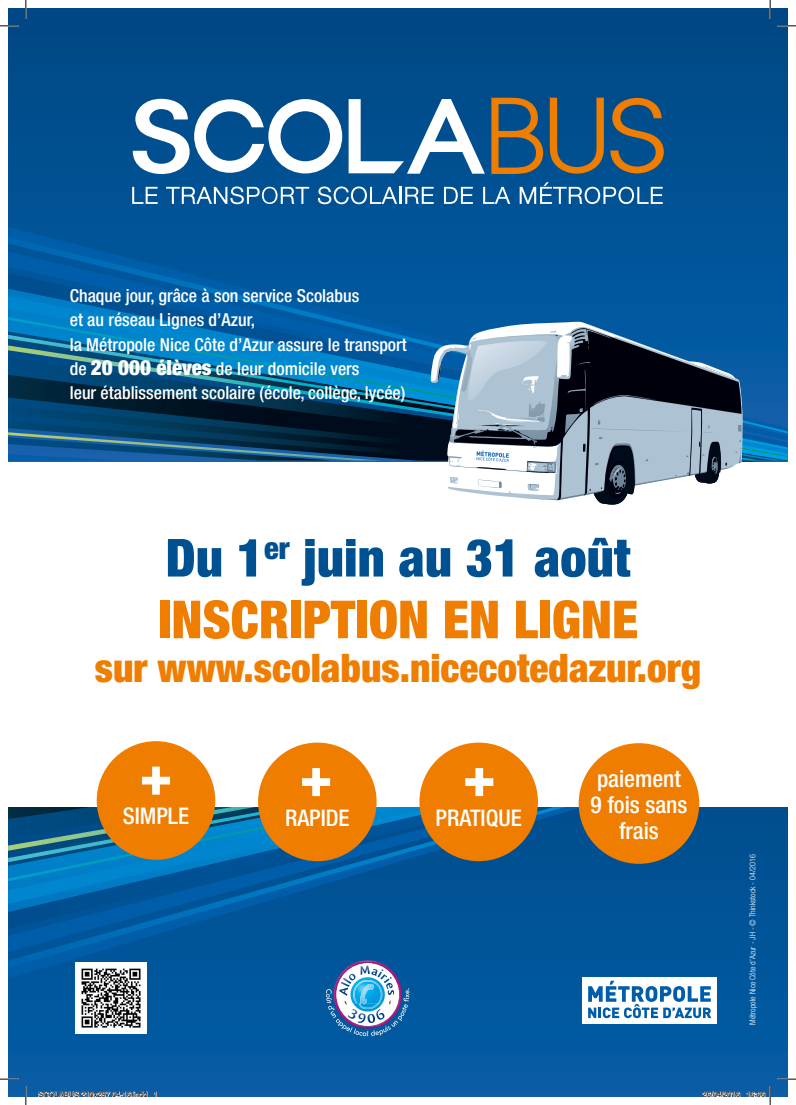
<style>
.page{position:relative;width:796px;height:1105px;background:#fff}
.page>*{position:absolute;margin:0;border:0;box-sizing:border-box;transform-origin:0 0}
.t1{font:900 condensed 52.5px "Helvetica Neue LT Std";color:#ef7d00}
.t2{font:900 condensed 52.5px "Helvetica Neue LT Std";color:#005192}
.t3{font:900 condensed 39.38px "Helvetica Neue LT Std";color:#ef7d00}
.t4{font:500 condensed 23.38px/26.1px "Helvetica Neue LT Std";color:#fff;text-align:center}
.t5{font:500 condensed 23px "Helvetica Neue LT Std";color:#fff}
.t6{font:500 condensed 17.88px/24.4px "Helvetica Neue LT Std";color:#fff}
.t7{font:300 condensed 8.12px "Helvetica Neue LT Std";color:#fff}
.t8{font:7.5px "Helvetica";color:#000}
.s1{font-weight:900;font-size:21px}
</style>
<div class="page">
<div style="left:8px;top:625px;width:780px;height:471px;background:#015aa1"></div>
<div style="left:8px;top:8px;width:780px;height:501px;background:#004c8a"></div>
<div style="left:8px;top:227px;width:780px;height:10px;background:#005497"></div>
<svg style="left:8px;top:237px;width:780px;height:80px"></svg>
<svg style="left:8px;top:317px;width:780px;height:11px;background:#0266ac"></svg>
<svg style="left:8px;top:806px;width:780px;height:161px"></svg>
<svg style="left:8px;top:806px;width:772px;height:75px"></svg>
<svg style="left:8px;top:806px;width:745px;height:55px"></svg>
<svg style="left:132px;top:187px;width:26px;height:17px"></svg>
<svg style="left:166px;top:186px;width:143px;height:18px"></svg>
<svg style="left:318px;top:186px;width:116px;height:18px"></svg>
<svg style="left:444px;top:187px;width:29px;height:17px"></svg>
<svg style="left:483px;top:187px;width:27px;height:17px"></svg>
<svg style="left:520px;top:182px;width:143px;height:22px"></svg>
<svg style="left:133px;top:99px;width:209px;height:75px"></svg>
<svg style="left:491px;top:98px;width:52px;height:76px"></svg>
<svg style="left:549px;top:98px;width:55px;height:76px"></svg>
<svg style="left:610px;top:98px;width:54px;height:75px"></svg>
<svg style="left:349px;top:99px;width:136px;height:75px"></svg>
<div style="left:8px;top:462px;width:780px;height:344px;background:#fff"></div>
<svg style="left:431px;top:324px;width:311px;height:4px"></svg>
<svg style="left:8px;top:328px;width:780px;height:177px"></svg>
<div style="left:579px;top:743px;width:120px;height:120px;background:#ef7d00;border-radius:50%"></div>
<div style="left:97px;top:741px;width:118px;height:118px;background:#ef7d00;border-radius:50%"></div>
<div style="left:258px;top:742px;width:119px;height:118px;background:#ef7d00;border-radius:50%"></div>
<div style="left:419px;top:742px;width:119px;height:118px;background:#ef7d00;border-radius:50%"></div>
<svg style="left:97px;top:741px;width:441px;height:54px"></svg>
<img style="left:75px;top:962px;width:71px;height:71px">
<img style="left:326px;top:960px;width:83px;height:75px">
<div style="left:582px;top:977px;width:135px;height:46px;background:#fff"></div>
<svg style="left:588px;top:980px;width:123px;height:37px"></svg>
<svg style="left:0;top:25px;width:19px;height:2px"></svg>
<svg style="left:777px;top:25px;width:19px;height:2px"></svg>
<svg style="left:0;top:1078px;width:19px;height:1px"></svg>
<svg style="left:777px;top:1078px;width:19px;height:1px"></svg>
<svg style="left:25px;top:0;width:2px;height:19px"></svg>
<svg style="left:25px;top:1086px;width:2px;height:18px"></svg>
<svg style="left:769px;top:0;width:2px;height:19px"></svg>
<svg style="left:38px;top:1091px;width:110px;height:6px"></svg>
<svg style="left:154px;top:1091px;width:3px;height:6px"></svg>
<svg style="left:702px;top:1091px;width:38px;height:6px"></svg>
<svg style="left:746px;top:1086px;width:25px;height:18px"></svg>
<p class="t6" style="left:70px;top:283px;width:291px">Chaque jour, grâce à son service Scolabus</p>
<p class="t6" style="left:70px;top:307px;width:187px">et au réseau Lignes d’Azur,</p>
<p class="t6" style="left:70px;top:332px;width:338px">la Métropole Nice Côte d’Azur assure le transport de <span class="s1">20 000 élèves</span> de leur domicile vers</p>
<p class="t6" style="left:70px;top:380px;width:337px">leur établissement scolaire (école, collège, lycée)</p>
<p class="t2" style="left:166px;top:525px;width:466px">Du 1<sup>er</sup> juin au 31 août</p>
<p class="t1" style="left:158px;top:587px;width:482px">INSCRIPTION EN LIGNE</p>
<p class="t3" style="left:95px;top:643px;width:608px">sur www.scolabus.nicecotedazur.org</p>
<p class="t5" style="left:123px;top:801px;width:68px">SIMPLE</p>
<p class="t5" style="left:285px;top:803px;width:66px">RAPIDE</p>
<p class="t5" style="left:435px;top:803px;width:88px">PRATIQUE</p>
<p class="t4" style="left:590px;top:765px;width:98px">paiement<br>9 fois sans frais</p>
<p class="t7" style="left:748px;top:1024px;width:172px;rotate:-90deg">Métropole Nice Côte d’Azur - JH - © Thinkstock - 04/2016</p>
<p class="t8" style="left:38px;top:1088px;width:121px">SCOLABUS 210x297 04-16.indd 1</p>
<p class="t8" style="left:702px;top:1088px;width:64px">26/04/2016 16:06</p>
</div>
